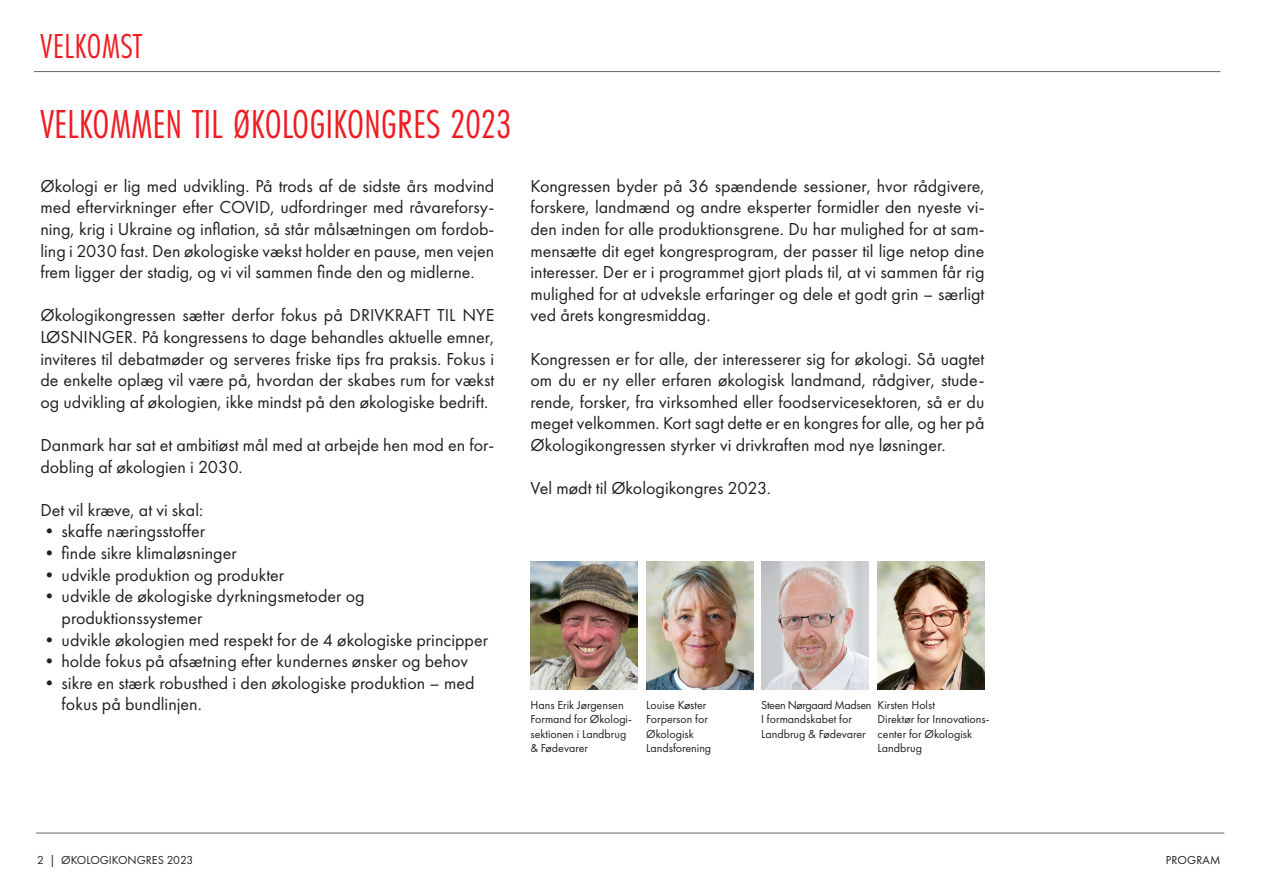
<style>
.page{position:relative;width:1263px;height:893px;background:#fff}
.page>*{position:absolute;margin:0;border:0;box-sizing:border-box;transform-origin:0 0}
.t1{font:42px "Futura PT Cond";letter-spacing:.01em;color:#ee1d23}
.rubrikker{font:36px "Futura PT Cond";letter-spacing:.02em;color:#ee1d23}
.t2{font:18px/21.6px "Futura PT";color:#231f20;text-align:justify}
.t3{font:12px/14.4px "Futura PT";color:#231f20}
.t4{font:12px "Futura PT";letter-spacing:-.03em;color:#231f20}
</style>
<div class="page">
<img style="left:530px;top:562px;width:107px;height:128px">
<img style="left:646px;top:562px;width:107px;height:128px">
<img style="left:762px;top:562px;width:107px;height:128px">
<hr style="left:36px;top:833px;width:1188px;height:1px;background:#636366">
<hr style="left:34px;top:71px;width:1186px;height:1px;background:#636366">
<img style="left:878px;top:562px;width:106px;height:128px">
<p class="rubrikker" style="left:41px;top:25px;width:103px">VELKOMST</p>
<p class="t1" style="left:40px;top:100px;width:473px">VELKOMMEN TIL ØKOLOGIKONGRES 2023</p>
<p class="t2" style="left:40px;top:175px;width:455px">Økologi er lig med udvikling. På trods af de sidste års modvind med eftervirkninger efter COVID, udfordringer med råvareforsy&shy;ning, krig i Ukraine og inflation, så står målsætningen om fordob&shy;ling i 2030 fast. Den økologiske vækst holder en pause, men vejen frem ligger der stadig, og vi vil sammen finde den og midlerne.</p>
<p class="t2" style="left:40px;top:305px;width:455px">Økologikongressen sætter derfor fokus på DRIVKRAFT TIL NYE LØSNINGER. På kongressens to dage behandles aktuelle emner, inviteres til debatmøder og serveres friske tips fra praksis. Fokus i de enkelte oplæg vil være på, hvordan der skabes rum for vækst og udvikling af økologien, ikke mindst på den økologiske bedrift.</p>
<p class="t2" style="left:40px;top:434px;width:455px">Danmark har sat et ambitiøst mål med at arbejde hen mod en for&shy;dobling af økologien i 2030.</p>
<p class="t2" style="left:40px;top:499px;width:164px">Det vil kræve, at vi skal:</p>
<p class="t2" style="left:40px;top:521px;width:166px">• skaffe næringsstoffer</p>
<p class="t2" style="left:40px;top:542px;width:198px">• finde sikre klimaløsninger</p>
<p class="t2" style="left:40px;top:564px;width:245px">• udvikle produktion og produkter</p>
<p class="t2" style="left:62px;top:585px;width:304px;text-indent:-21px">• udvikle de økologiske dyrkningsmetoder og produktionssystemer</p>
<p class="t2" style="left:40px;top:629px;width:449px">• udvikle økologien med respekt for de 4 økologiske principper</p>
<p class="t2" style="left:40px;top:650px;width:429px">• holde fokus på afsætning efter kundernes ønsker og behov</p>
<p class="t2" style="left:62px;top:672px;width:414px;text-indent:-21px">• sikre en stærk robusthed i den økologiske produktion – med fokus på bundlinjen.</p>
<p class="t2" style="left:530px;top:175px;width:455px">Kongressen byder på 36 spændende sessioner, hvor rådgivere, forskere, landmænd og andre eksperter formidler den nyeste vi&shy;den inden for alle produktionsgrene. Du har mulighed for at sam&shy;mensætte dit eget kongresprogram, der passer til lige netop dine interesser. Der er i programmet gjort plads til, at vi sammen får rig mulighed for at udveksle erfaringer og dele et godt grin – særligt ved årets kongresmiddag.</p>
<p class="t2" style="left:530px;top:348px;width:455px">Kongressen er for alle, der interesserer sig for økologi. Så uagtet om du er ny eller erfaren økologisk landmand, rådgiver, stude&shy;rende, forsker, fra virksomhed eller foodservicesektoren, så er du meget velkommen. Kort sagt dette er en kongres for alle, og her på Økologikongressen styrker vi drivkraften mod nye løsninger.</p>
<p class="t2" style="left:530px;top:477px;width:242px">Vel mødt til Økologikongres 2023.</p>
<p class="t3" style="left:530px;top:698px;width:95px">Hans Erik Jørgensen</p>
<p class="t3" style="left:530px;top:712px;width:103px">Formand for Økologi&shy;sektionen i Landbrug &amp; Fødevarer</p>
<p class="t3" style="left:646px;top:698px;width:62px">Louise Køster</p>
<p class="t3" style="left:646px;top:712px;width:67px">Forperson for<br>Økologisk<br>Landsforening</p>
<p class="t4" style="left:761px;top:698px;width:112px">Steen Nørgaard Madsen</p>
<p class="t3" style="left:761px;top:712px;width:92px">I formandskabet for</p>
<p class="t3" style="left:761px;top:726px;width:106px">Landbrug &amp; Fødevarer</p>
<p class="t3" style="left:878px;top:698px;width:59px">Kirsten Holst</p>
<p class="t3" style="left:878px;top:712px;width:113px">Direktør for Innovations&shy;center for Økologisk<br>Landbrug</p>
<p class="t3" style="left:37px;top:853px;width:158px">2 | ØKOLOGIKONGRES 2023</p>
<p class="t3" style="left:1166px;top:853px;width:56px">PROGRAM</p>
</div>
